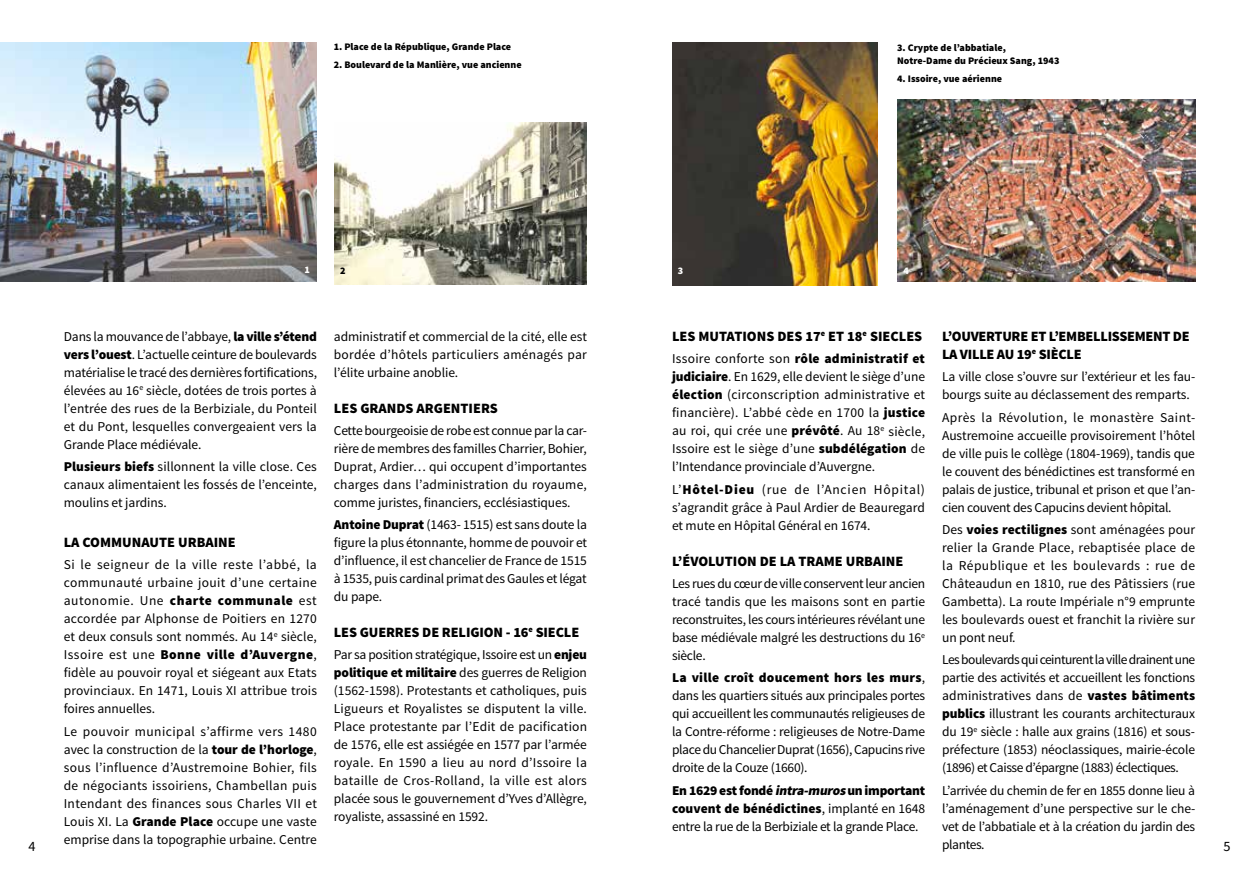
<style>
.page{position:relative;width:1259px;height:893px;background:#fff}
.page>*{position:absolute;margin:0;border:0;box-sizing:border-box;transform-origin:0 0}
.t1{font:900 14.25px/18px "Source Sans Pro";letter-spacing:-.01em;color:#000}
.t2{font:14.25px "Source Sans Pro";color:#000}
.t3{font:13.5px/18px "Source Sans Pro";letter-spacing:-.01em;color:#000;text-align:justify}
.t4{font:900 10.05px/13.5px "Source Sans Pro";color:#000}
.t5{font:900 10.05px "Source Sans Pro";color:#fff}
.s1{font-weight:900}
.s2{font-weight:900;font-style:italic}
</style>
<div class="page">
<img style="left:0;top:43px;width:317px;height:239px">
<img style="left:897px;top:99px;width:298px;height:183px">
<img style="left:335px;top:122px;width:252px;height:163px">
<img style="left:672px;top:43px;width:205px;height:243px">
<p class="t4" style="left:334px;top:40px;width:179px">1. Place de la République, Grande Place</p>
<p class="t4" style="left:334px;top:58px;width:189px">2. Boulevard de la Manlière, vue ancienne</p>
<p class="t5" style="left:304px;top:263px;width:7px">1</p>
<p class="t4" style="left:340px;top:264px;width:7px">2</p>
<p class="t4" style="left:897px;top:41px;width:164px">3. Crypte de l’abbatiale,<br>Notre-Dame du Précieux Sang, 1943</p>
<p class="t4" style="left:897px;top:72px;width:107px">4. Issoire, vue aérienne</p>
<p class="t5" style="left:678px;top:264px;width:7px">3</p>
<p class="t5" style="left:903px;top:264px;width:7px">4</p>
<p class="t3" style="left:64px;top:327px;width:255px">Dans la mouvance de l’abbaye, <span class="s1">la ville s’étend vers l’ouest</span>. L’actuelle ceinture de boulevards matérialise le tracé des dernières fortifications, élevées au 16<sup>e</sup> siècle, dotées de trois portes à l’entrée des rues de la Berbiziale, du Ponteil et du Pont, lesquelles convergeaient vers la Grande Place médiévale.</p>
<p class="t3" style="left:64px;top:458px;width:255px"><span class="s1">Plusieurs biefs</span> sillonnent la ville close. Ces canaux alimentaient les fossés de l’enceinte, moulins et jardins.</p>
<p class="t1" style="left:64px;top:534px;width:173px">LA COMMUNAUTE URBAINE</p>
<p class="t3" style="left:64px;top:556px;width:255px">Si le seigneur de la ville reste l’abbé, la communauté urbaine jouit d’une certaine autonomie. Une <span class="s1">charte communale</span> est accordée par Alphonse de Poitiers en 1270 et deux consuls sont nommés. Au 14<sup>e</sup> siècle, Issoire est une <span class="s1">Bonne ville d’Auvergne</span>, fidèle au pouvoir royal et siégeant aux Etats provinciaux. En 1471, Louis XI attribue trois foires annuelles.</p>
<p class="t3" style="left:64px;top:722px;width:255px">Le pouvoir municipal s’affirme vers 1480 avec la construction de la <span class="s1">tour de l’horloge</span>, sous l’influence d’Austremoine Bohier, fils de négociants issoiriens, Chambellan puis Intendant des finances sous Charles VII et Louis XI. La <span class="s1">Grande Place</span> occupe une vaste emprise dans la topographie urbaine. Centre</p>
<p class="t3" style="left:334px;top:327px;width:255px">administratif et commercial de la cité, elle est bordée d’hôtels particuliers aménagés par l’élite urbaine anoblie.</p>
<p class="t1" style="left:334px;top:400px;width:165px">LES GRANDS ARGENTIERS</p>
<p class="t3" style="left:334px;top:422px;width:254px">Cette bourgeoisie de robe est connue par la car&shy;rière de membres des familles Charrier, Bohier, Duprat, Ardier… qui occupent d’importantes charges dans l’administration du royaume, comme juristes, financiers, ecclésiastiques.</p>
<p class="t3" style="left:334px;top:516px;width:255px"><span class="s1">Antoine Duprat</span> (1463- 1515) est sans doute la figure la plus étonnante, homme de pouvoir et d’influence, il est chancelier de France de 1515 à 1535, puis cardinal primat des Gaules et légat du pape.</p>
<p class="t1" style="left:334px;top:624px;width:247px">LES GUERRES DE RELIGION - 16<sup>e</sup> SIECLE</p>
<p class="t3" style="left:334px;top:646px;width:255px">Par sa position stratégique, Issoire est un <span class="s1">enjeu politique et militaire</span> des guerres de Religion (1562-1598). Protestants et catholiques, puis Ligueurs et Royalistes se disputent la ville.<br>Place protestante par l’Edit de pacification de 1576, elle est assiégée en 1577 par l’armée royale. En 1590 a lieu au nord d’Issoire la bataille de Cros-Rolland, la ville est alors placée sous le gouvernement d’Yves d’Allègre, royaliste, assassiné en 1592.</p>
<p class="t1" style="left:942px;top:328px;width:249px">L’OUVERTURE ET L’EMBELLISSEMENT DE<br>LA VILLE AU 19<sup>e</sup> SIÈCLE</p>
<p class="t3" style="left:942px;top:368px;width:255px">La ville close s’ouvre sur l’extérieur et les fau&shy;bourgs suite au déclassement des remparts.</p>
<p class="t3" style="left:942px;top:408px;width:255px">Après la Révolution, le monastère Saint-Austremoine accueille provisoirement l’hôtel de ville puis le collège (1804-1969), tandis que le couvent des bénédictines est transformé en palais de justice, tribunal et prison et que l’an&shy;cien couvent des Capucins devient hôpital.</p>
<p class="t3" style="left:942px;top:521px;width:255px">Des <span class="s1">voies rectilignes</span> sont aménagées pour relier la Grande Place, rebaptisée place de la République et les boulevards : rue de Châteaudun en 1810, rue des Pâtissiers (rue Gambetta). La route Impériale n°9 emprunte les boulevards ouest et franchit la rivière sur un pont neuf.</p>
<p class="t3" style="left:942px;top:651px;width:255px">Les boulevards qui ceinturent la ville drainent une partie des activités et accueillent les fonctions administratives dans de <span class="s1">vastes bâtiments publics</span> illustrant les courants architecturaux du 19<sup>e</sup> siècle : halle aux grains (1816) et sous&shy;préfecture (1853) néoclassiques, mairie-école (1896) et Caisse d’épargne (1883) éclectiques.</p>
<p class="t3" style="left:942px;top:781px;width:254px">L’arrivée du chemin de fer en 1855 donne lieu à l’aménagement d’une perspective sur le che&shy;vet de l’abbatiale et à la création du jardin des plantes.</p>
<p class="t1" style="left:672px;top:328px;width:252px">LES MUTATIONS DES 17<sup>e</sup> ET 18<sup>e</sup> SIECLES</p>
<p class="t3" style="left:672px;top:350px;width:255px">Issoire conforte son <span class="s1">rôle administratif et judiciaire</span>. En 1629, elle devient le siège d’une <span class="s1">élection</span> (circonscription administrative et financière). L’abbé cède en 1700 la <span class="s1">justice </span>au roi, qui crée une <span class="s1">prévôté</span>. Au 18<sup>e</sup> siècle, Issoire est le siège d’une <span class="s1">subdélégation</span> de l’Intendance provinciale d’Auvergne.</p>
<p class="t3" style="left:672px;top:480px;width:254px">L’<span class="s1">Hôtel-Dieu</span> (rue de l’Ancien Hôpital) s’agrandit grâce à Paul Ardier de Beauregard et mute en Hôpital Général en 1674.</p>
<p class="t1" style="left:672px;top:553px;width:233px">L’ÉVOLUTION DE LA TRAME URBAINE</p>
<p class="t3" style="left:672px;top:575px;width:255px">Les rues du cœur de ville conservent leur ancien tracé tandis que les maisons sont en partie reconstruites, les cours intérieures révélant une base médiévale malgré les destructions du 16<sup>e </sup>siècle.</p>
<p class="t3" style="left:672px;top:669px;width:255px"><span class="s1">La ville croît doucement hors les murs</span>, dans les quartiers situés aux principales portes qui accueillent les communautés religieuses de la Contre-réforme : religieuses de Notre-Dame place du Chancelier Duprat (1656), Capucins rive droite de la Couze (1660).</p>
<p class="t3" style="left:672px;top:781px;width:254px"><span class="s1">En 1629 est fondé</span> <span class="s2">intra-muros</span><span class="s1">un important couvent de bénédictines</span>, implanté en 1648 entre la rue de la Berbiziale et la grande Place.</p>
<p class="t2" style="left:28px;top:837px;width:9px">4</p>
<p class="t2" style="left:1223px;top:837px;width:9px">5</p>
</div>
